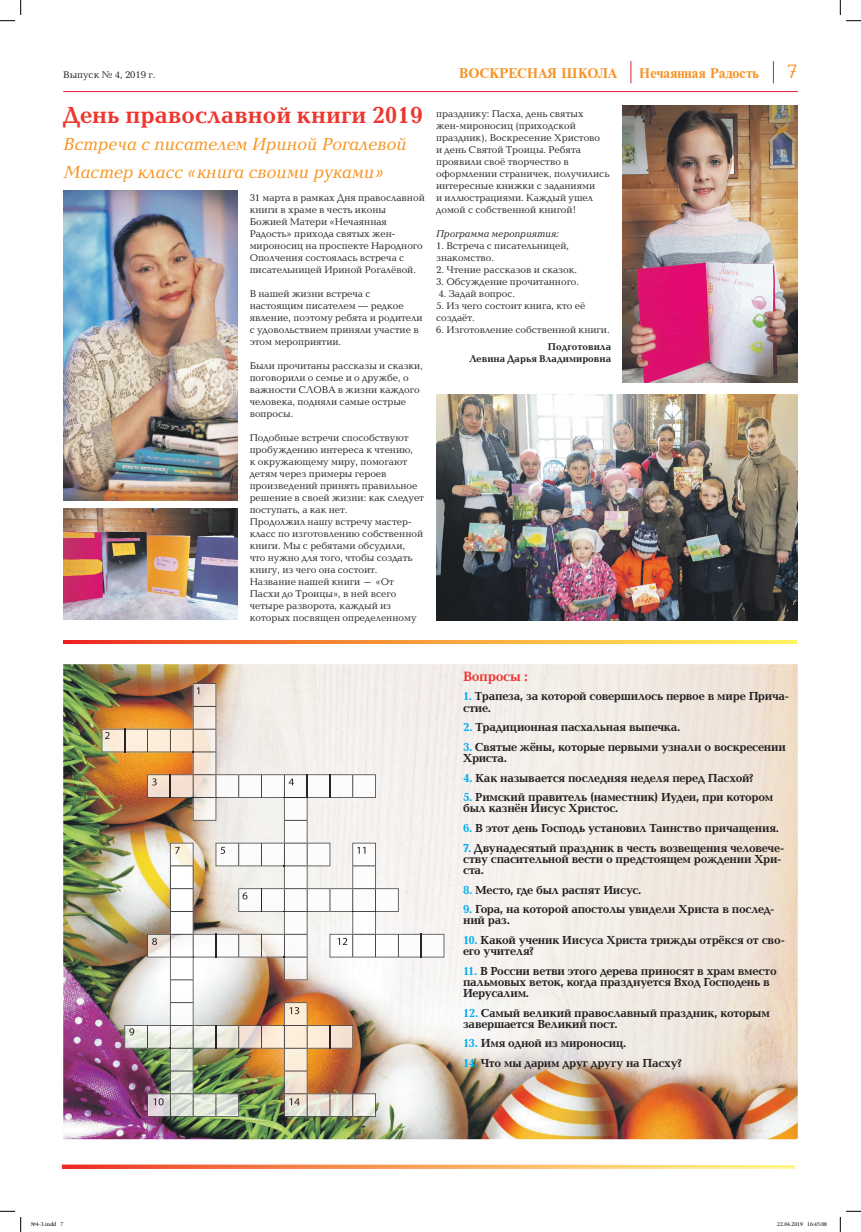
<style>
.page{position:relative;width:861px;height:1232px;background:#fff}
.page>*{position:absolute;margin:0;border:0;box-sizing:border-box;transform-origin:0 0}
.t1{font:700 24px "Baltica C";color:#ee362e}
.t2{font:20px "Baltica C";color:#f69323}
.t3{font:italic 18px/27.3px "Baltica C";color:#f7931d}
.t4{font:700 14px "Newton CTT";color:#f69323}
.t5{font:700 14px "Baltica C";letter-spacing:-.025em;color:#ee362e}
.t6{font:700 12px/11.1px "Baltica C";letter-spacing:-.025em;color:#231f20}
.t7{font:10px/12px "Baltica C";color:#231f20}
.t8{font:700 10px/12px "Baltica C";color:#231f20;text-align:right}
.t9{font:italic 10px "Baltica C";color:#231f20}
.t10{font:6px "Minion Pro";color:#000}
.s1{color:#00aeef}
</style>
<div class="page">
<img style="left:63px;top:664px;width:734px;height:475px">
<img style="left:101px;top:729px;width:92px;height:23px">
<svg style="left:124px;top:729px;width:1px;height:23px"></svg>
<svg style="left:147px;top:729px;width:1px;height:23px"></svg>
<svg style="left:170px;top:729px;width:1px;height:23px"></svg>
<img style="left:215px;top:843px;width:114px;height:23px">
<svg style="left:238px;top:843px;width:1px;height:23px"></svg>
<svg style="left:261px;top:843px;width:1px;height:23px"></svg>
<img style="left:147px;top:774px;width:228px;height:24px">
<svg style="left:170px;top:774px;width:1px;height:24px"></svg>
<svg style="left:238px;top:774px;width:1px;height:24px"></svg>
<svg style="left:261px;top:774px;width:1px;height:24px"></svg>
<svg style="left:329px;top:774px;width:1px;height:24px"></svg>
<svg style="left:352px;top:774px;width:1px;height:24px"></svg>
<img style="left:329px;top:934px;width:114px;height:23px">
<svg style="left:398px;top:934px;width:1px;height:23px"></svg>
<svg style="left:421px;top:934px;width:1px;height:23px"></svg>
<img style="left:238px;top:888px;width:160px;height:24px">
<svg style="left:261px;top:888px;width:1px;height:24px"></svg>
<svg style="left:329px;top:888px;width:2px;height:24px"></svg>
<img style="left:147px;top:934px;width:137px;height:23px">
<svg style="left:215px;top:934px;width:1px;height:23px"></svg>
<svg style="left:238px;top:934px;width:1px;height:23px"></svg>
<svg style="left:261px;top:934px;width:1px;height:23px"></svg>
<img style="left:124px;top:1025px;width:228px;height:24px">
<svg style="left:147px;top:1025px;width:1px;height:24px"></svg>
<svg style="left:215px;top:1025px;width:1px;height:24px"></svg>
<svg style="left:238px;top:1025px;width:1px;height:24px"></svg>
<svg style="left:261px;top:1025px;width:1px;height:24px"></svg>
<svg style="left:329px;top:1025px;width:1px;height:24px"></svg>
<img style="left:147px;top:1093px;width:91px;height:24px">
<svg style="left:215px;top:1093px;width:1px;height:24px"></svg>
<img style="left:308px;top:1093px;width:67px;height:24px">
<svg style="left:329px;top:1093px;width:1px;height:24px"></svg>
<svg style="left:352px;top:1093px;width:1px;height:24px"></svg>
<img style="left:193px;top:683px;width:23px;height:46px">
<svg style="left:193px;top:706px;width:23px;height:1px"></svg>
<img style="left:193px;top:752px;width:23px;height:22px">
<svg style="left:193px;top:729px;width:23px;height:23px"></svg>
<img style="left:193px;top:798px;width:23px;height:23px">
<svg style="left:193px;top:774px;width:24px;height:24px"></svg>
<img style="left:284px;top:799px;width:23px;height:44px">
<svg style="left:284px;top:820px;width:23px;height:1px"></svg>
<img style="left:284px;top:866px;width:23px;height:22px">
<svg style="left:284px;top:843px;width:24px;height:23px"></svg>
<img style="left:284px;top:912px;width:23px;height:22px">
<svg style="left:284px;top:888px;width:24px;height:24px"></svg>
<img style="left:284px;top:958px;width:23px;height:22px">
<svg style="left:284px;top:934px;width:23px;height:24px"></svg>
<img style="left:352px;top:843px;width:24px;height:45px">
<svg style="left:352px;top:865px;width:24px;height:1px"></svg>
<img style="left:352px;top:912px;width:24px;height:22px">
<svg style="left:352px;top:888px;width:25px;height:24px"></svg>
<img style="left:170px;top:843px;width:23px;height:91px">
<svg style="left:170px;top:865px;width:23px;height:24px"></svg>
<svg style="left:170px;top:911px;width:23px;height:1px"></svg>
<img style="left:170px;top:958px;width:23px;height:67px">
<svg style="left:170px;top:934px;width:24px;height:24px"></svg>
<svg style="left:170px;top:979px;width:23px;height:1px"></svg>
<svg style="left:170px;top:1002px;width:23px;height:1px"></svg>
<img style="left:170px;top:1049px;width:23px;height:44px">
<svg style="left:170px;top:1025px;width:24px;height:24px"></svg>
<svg style="left:170px;top:1093px;width:24px;height:24px"></svg>
<svg style="left:170px;top:1071px;width:23px;height:1px"></svg>
<img style="left:284px;top:1002px;width:23px;height:23px">
<img style="left:284px;top:1049px;width:23px;height:44px">
<svg style="left:284px;top:1025px;width:24px;height:24px"></svg>
<svg style="left:284px;top:1071px;width:23px;height:1px"></svg>
<svg style="left:197px;top:687px;width:2px;height:7px"></svg>
<svg style="left:105px;top:732px;width:5px;height:7px"></svg>
<svg style="left:152px;top:778px;width:5px;height:7px"></svg>
<svg style="left:152px;top:938px;width:5px;height:7px"></svg>
<svg style="left:129px;top:1028px;width:5px;height:7px"></svg>
<svg style="left:337px;top:934px;width:39px;height:23px"></svg>
<svg style="left:284px;top:774px;width:24px;height:25px"></svg>
<svg style="left:290px;top:1007px;width:9px;height:7px"></svg>
<svg style="left:284px;top:1093px;width:24px;height:24px"></svg>
<svg style="left:154px;top:1098px;width:9px;height:7px"></svg>
<svg style="left:220px;top:847px;width:5px;height:7px"></svg>
<svg style="left:357px;top:847px;width:8px;height:7px"></svg>
<svg style="left:175px;top:847px;width:5px;height:7px"></svg>
<svg style="left:242px;top:892px;width:5px;height:7px"></svg>
<svg style="left:773px;top:61px;width:1px;height:22px"></svg>
<svg style="left:630px;top:61px;width:1px;height:22px"></svg>
<hr style="left:63px;top:91px;width:734px;height:1px;background:#ed1a3a">
<svg style="left:63px;top:640px;width:733px;height:3px;background:#f7993d"></svg>
<img style="left:63px;top:190px;width:175px;height:311px">
<img style="left:64px;top:509px;width:174px;height:110px">
<img style="left:622px;top:106px;width:175px;height:276px">
<img style="left:436px;top:394px;width:361px;height:227px">
<svg style="left:0;top:0;width:21px;height:21px"></svg>
<svg style="left:0;top:1211px;width:21px;height:21px"></svg>
<svg style="left:839px;top:0;width:22px;height:21px"></svg>
<svg style="left:839px;top:1211px;width:22px;height:21px"></svg>
<p class="t7" style="left:63px;top:69px;width:94px">Выпуск № 4, 2019 г.</p>
<h3 class="t4" style="left:459px;top:66px;width:159px">ВОСКРЕСНАß ØКОЛА</h3>
<h3 class="t4" style="left:639px;top:66px;width:121px">Нечаянная Радость</h3>
<h2 class="t2" style="left:787px;top:61px;width:12px">7</h2>
<h1 class="t1" style="left:63px;top:102px;width:361px">День православной книги 2019</h1>
<h3 class="t3" style="left:63px;top:131px;width:345px">Встреча с писателем Ириной Рогалевой<br>Мастер класс «книга своими руками»</h3>
<p class="t7" style="left:250px;top:192px;width:177px">31 марта в рамках Дня православной книги в храме в честь иконы<br>Божией Матери «Нечаянная<br>Радость» прихода святых жен&shy;мироносиц на проспекте Народного<br>Ополчения состоялась встреча с писательницей Ириной Рогалёвой.</p>
<p class="t7" style="left:250px;top:288px;width:174px">В нашей жизни встреча с настоящим писателем — редкое явление, поэтому ребята и родители с удовольствием приняли участие в этом мероприятии.</p>
<p class="t7" style="left:250px;top:360px;width:175px">Были прочитаны рассказы и сказки, поговорили о семье и о дружбе, о важности СЛОВА в жизни каждого человека, подняли самые острые вопросы.</p>
<p class="t7" style="left:250px;top:432px;width:176px">Подобные встречи способствуют пробуждению интереса к чтению,<br>к окружающему миру, помогают детям через примеры героев произведений принять правильное решение в своей жизни: как следует поступать, а как нет.<br>Продолжил нашу встречу мастер&shy;класс по изготовлению собственной книги. Мы с ребятами обсудили,<br>что нужно для того, чтобы создать книгу, из чего она состоит.<br>Название нашей книги – «От<br>Пасхи до Троицы», в ней всего четыре разворота, каждый из которых посвящен определенному</p>
<p class="t7" style="left:436px;top:108px;width:175px">празднику: Пасха, день святых жен-мироносиц (приходской праздник), Воскресение Христово<br>и день Святой Троицы. Ребята проявили своё творчество в оформлении страничек, получились интересные книжки с заданиями<br>и иллюстрациями. Каждый ушел домой с собственной книгой!</p>
<p class="t9" style="left:436px;top:228px;width:124px">Программа мероприятия:</p>
<p class="t7" style="left:436px;top:240px;width:135px">1. Встреча с писательницей, знакомство.</p>
<p class="t7" style="left:436px;top:264px;width:142px">2. Чтение рассказов и сказок.</p>
<p class="t7" style="left:436px;top:276px;width:144px">3. Обсуждение прочитанного.</p>
<p class="t7" style="left:438px;top:288px;width:78px">4. Задай вопрос.</p>
<p class="t7" style="left:436px;top:300px;width:151px">5. Из чего состоит книга, кто её создаёт.</p>
<p class="t7" style="left:436px;top:324px;width:175px">6. Изготовление собственной книги.</p>
<p class="t8" style="left:469px;top:341px;width:143px">Подготовила<br>Левина Дарья Владимировна</p>
<h3 class="t5" style="left:463px;top:669px;width:66px">Вопросы :</h3>
<p class="t6" style="left:463px;top:691px;width:327px"><span class="s1">1.</span> Трапеза, за которой совершилось первое в мире Прича&shy;стие.</p>
<p class="t6" style="left:463px;top:722px;width:219px"><span class="s1">2.</span> Традиционная пасхальная выпечка.</p>
<p class="t6" style="left:463px;top:742px;width:324px"><span class="s1">3.</span> Святые жёны, которые первыми узнали о воскресении<br>Христа.</p>
<p class="t6" style="left:463px;top:772px;width:292px"><span class="s1">4.</span> Как называется последняя неделя перед Пасхой?</p>
<p class="t6" style="left:463px;top:792px;width:312px"><span class="s1">5.</span> Римский правитель (наместник) Иудеи, при котором был казнён Иисус Христос.</p>
<p class="t6" style="left:463px;top:823px;width:317px"><span class="s1">6.</span> В этот день Господь установил Таинство причащения.</p>
<p class="t6" style="left:463px;top:842px;width:323px"><span class="s1">7.</span> Двунадесятый праздник в честь возвещения человече&shy;ству спасительной вести о предстоящем рождении Хри&shy;ста.</p>
<p class="t6" style="left:463px;top:884px;width:180px"><span class="s1">8.</span> Место, где был распят Иисус.</p>
<p class="t6" style="left:463px;top:904px;width:313px"><span class="s1">9.</span> Гора, на которой апостолы увидели Христа в послед&shy;ний раз.</p>
<p class="t6" style="left:463px;top:935px;width:323px"><span class="s1">10.</span> Какой ученик Иисуса Христа трижды отрёкся от сво&shy;его учителя?</p>
<p class="t6" style="left:463px;top:966px;width:315px"><span class="s1">11.</span> В России ветви этого дерева приносят в храм вместо пальмовых веток, когда празднуется Вход Господень в<br>Иерусалим.</p>
<p class="t6" style="left:463px;top:1007px;width:308px"><span class="s1">12.</span> Самый великий православный праздник, которым завершается Великий пост.</p>
<p class="t6" style="left:463px;top:1038px;width:165px"><span class="s1">13.</span> Имя одной из мироносиц.</p>
<p class="t6" style="left:463px;top:1058px;width:220px"><span class="s1">14.</span> Что мы дарим друг другу на Пасху?</p>
<p class="t10" style="left:31px;top:1220px;width:34px">№4-3.indd 7</p>
<p class="t10" style="left:777px;top:1220px;width:51px">22.04.2019 16:45:08</p>
</div>
